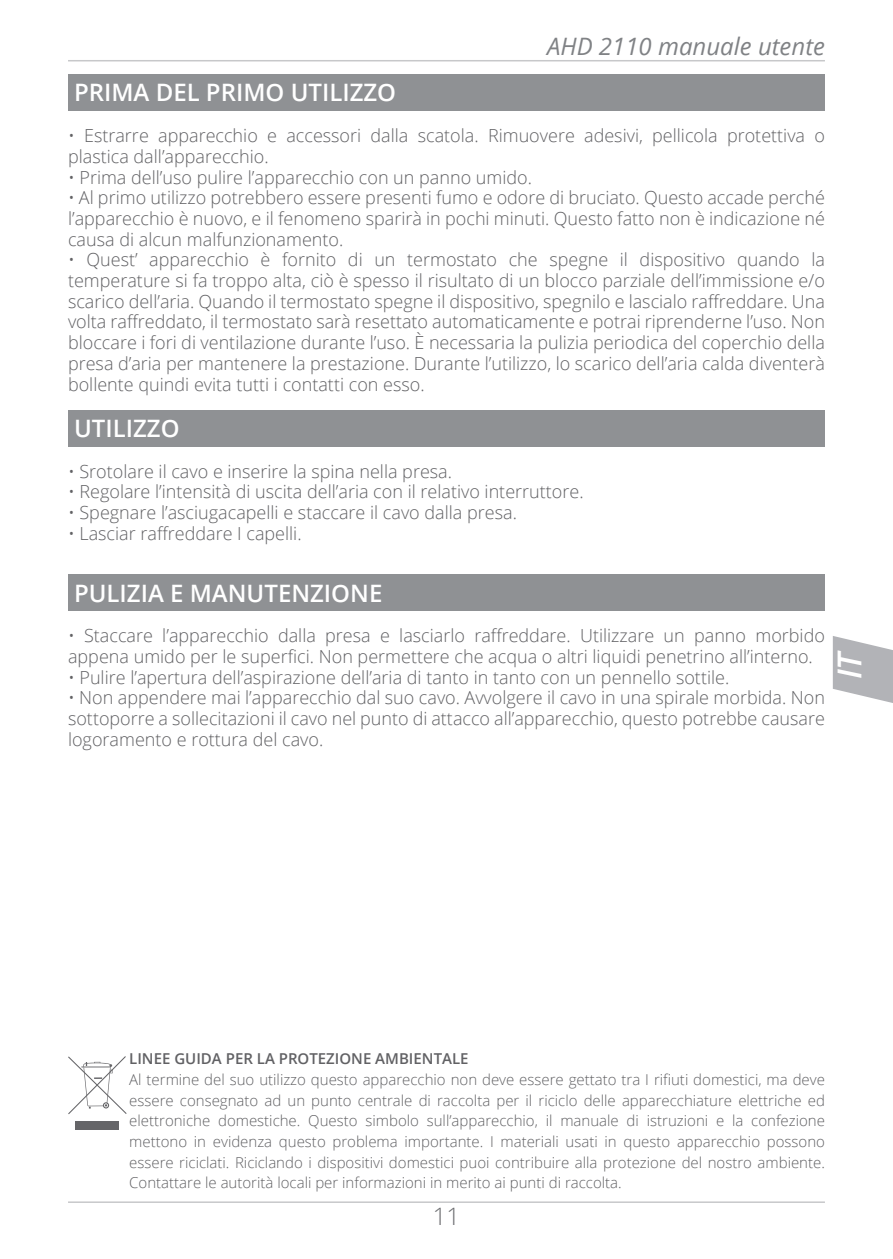
<style>
.page{position:relative;width:893px;height:1259px;background:#fff}
.page>*{position:absolute;margin:0;border:0;box-sizing:border-box;transform-origin:0 0}
.t1{font:italic 600 33px "Open Sans";color:#fff}
.t2{font:600 24px "Open Sans";color:#fff}
.t3{font:italic 24px "Open Sans";color:#808285}
.t4{font:300 24px "Open Sans";color:#6c6d70}
.t5{font:300 18px/20.7px "Open Sans";color:#616164;text-align:justify}
.t6{font:300 15px/20.7px "Open Sans";color:#616164;text-align:justify}
.t7{font:600 15px "Open Sans";color:#616164}
</style>
<div class="page">
<hr style="left:68px;top:1201px;width:757px;height:2px;background:#c7c8ca">
<hr style="left:68px;top:60px;width:757px;height:1px;background:#c7c8ca">
<svg style="left:833px;top:636px;width:60px;height:67px"></svg>
<svg style="left:68px;top:1056px;width:59px;height:58px"></svg>
<div style="left:76px;top:1121px;width:43px;height:9px;background:#656568"></div>
<div style="left:68px;top:74px;width:757px;height:37px;background:#8f9194"></div>
<div style="left:68px;top:410px;width:757px;height:36px;background:#8f9194"></div>
<div style="left:68px;top:574px;width:757px;height:37px;background:#8f9194"></div>
<h2 class="t2" style="left:74px;top:76px;width:324px">PRIMA DEL PRIMO UTILIZZO</h2>
<h2 class="t3" style="left:547px;top:30px;width:279px">AHD 2110 manuale utente</h2>
<p class="t5" style="left:68px;top:125px;width:758px">• Estrarre apparecchio e accessori dalla scatola. Rimuovere adesivi, pellicola protettiva o plastica dall’apparecchio.</p>
<p class="t5" style="left:68px;top:166px;width:466px">• Prima dell’uso pulire l’apparecchio con un panno umido.</p>
<p class="t5" style="left:68px;top:187px;width:758px">• Al primo utilizzo potrebbero essere presenti fumo e odore di bruciato. Questo accade perché l’apparecchio è nuovo, e il fenomeno sparirà in pochi minuti. Questo fatto non è indicazione né causa di alcun malfunzionamento.</p>
<p class="t5" style="left:68px;top:249px;width:758px">• Quest’ apparecchio è fornito di un termostato che spegne il dispositivo quando la temperature si fa troppo alta, ciò è spesso il risultato di un blocco parziale dell’immissione e/o scarico dell’aria. Quando il termostato spegne il dispositivo, spegnilo e lascialo raffreddare. Una volta raffreddato, il termostato sarà resettato automaticamente e potrai riprenderne l’uso. Non bloccare i fori di ventilazione durante l’uso. È necessaria la pulizia periodica del coperchio della presa d’aria per mantenere la prestazione. Durante l’utilizzo, lo scarico dell’aria calda diventerà bollente quindi evita tutti i contatti con esso.</p>
<h2 class="t2" style="left:74px;top:412px;width:107px">UTILIZZO</h2>
<p class="t5" style="left:68px;top:460px;width:386px">• Srotolare il cavo e inserire la spina nella presa.</p>
<p class="t5" style="left:68px;top:481px;width:517px">• Regolare l’intensità di uscita dell’aria con il relativo interruttore.</p>
<p class="t5" style="left:68px;top:502px;width:450px">• Spegnare l’asciugacapelli e staccare il cavo dalla presa.</p>
<p class="t5" style="left:68px;top:522px;width:235px">• Lasciar raffreddare I capelli.</p>
<h2 class="t2" style="left:74px;top:576px;width:310px">PULIZIA E MANUTENZIONE</h2>
<p class="t5" style="left:68px;top:625px;width:758px">• Staccare l’apparecchio dalla presa e lasciarlo raffreddare. Utilizzare un panno morbido appena umido per le superfici. Non permettere che acqua o altri liquidi penetrino all’interno.</p>
<p class="t5" style="left:68px;top:666px;width:663px">• Pulire l’apertura dell’aspirazione dell’aria di tanto in tanto con un pennello sottile.</p>
<p class="t5" style="left:68px;top:687px;width:758px">• Non appendere mai l’apparecchio dal suo cavo. Avvolgere il cavo in una spirale morbida. Non sottoporre a sollecitazioni il cavo nel punto di attacco all’apparecchio, questo potrebbe causare logoramento e rottura del cavo.</p>
<h1 class="t1" style="left:827px;top:679px;width:31px;rotate:-90deg">IT</h1>
<p class="t7" style="left:129px;top:1048px;width:341px">LINEE GUIDA PER LA PROTEZIONE AMBIENTALE</p>
<p class="t6" style="left:129px;top:1068px;width:697px">Al termine del suo utilizzo questo apparecchio non deve essere gettato tra I rifiuti domestici, ma deve essere consegnato ad un punto centrale di raccolta per il riciclo delle apparecchiature elettriche ed elettroniche domestiche. Questo simbolo sull’apparecchio, il manuale di istruzioni e la confezione mettono in evidenza questo problema importante. I materiali usati in questo apparecchio possono essere riciclati. Riciclando i dispositivi domestici puoi contribuire alla protezione del nostro ambiente.<br>Contattare le autorità locali per informazioni in merito ai punti di raccolta.</p>
<h2 class="t4" style="left:433px;top:1200px;width:29px">11</h2>
</div>
